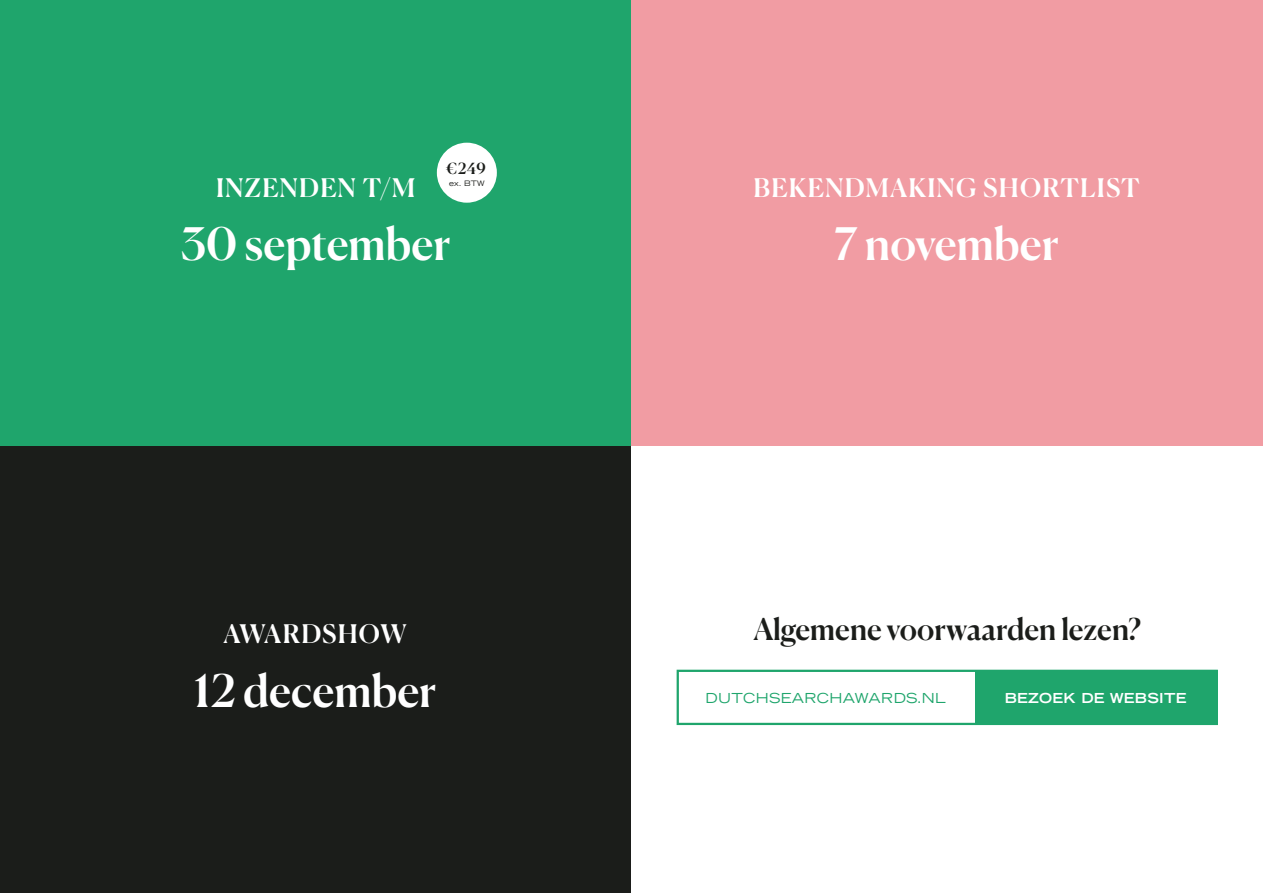
<style>
.page{position:relative;width:1263px;height:893px;background:#fff}
.page>*{position:absolute;margin:0;border:0;box-sizing:border-box;transform-origin:0 0}
.t1{font:500 44.85px "Canela";color:#fff}
.t2{font:500 30px "Canela";color:#1b1d1a}
.t3{font:500 25.65px "Canela";letter-spacing:.05em;color:#fff}
.t4{font:500 15.3px "Canela";color:#1b1d1a}
.t5{font:expanded 13.8px "Trade Gothic LT Std";letter-spacing:.02em;color:#1fa56c}
.t6{font:700 expanded 13.8px "Trade Gothic LT Std";letter-spacing:.02em;color:#fff}
.t7{font:expanded 7.5px "Trade Gothic LT Std";color:#1b1d1a}
</style>
<div class="page">
<div style="left:0;top:0;width:631px;height:446px;background:#1fa56c"></div>
<div style="left:631px;top:0;width:632px;height:446px;background:#f19ca3"></div>
<div style="left:0;top:446px;width:631px;height:447px;background:#1b1d1a"></div>
<div style="left:437px;top:143px;width:60px;height:60px;background:#fff;border-radius:50%"></div>
<svg style="left:677px;top:670px;width:541px;height:55px"></svg>
<div style="left:975px;top:670px;width:243px;height:54px;background:#1fa56c"></div>
<p class="t4" style="left:446px;top:157px;width:41px">€249</p>
<p class="t7" style="left:449px;top:180px;width:37px">ex. BTW</p>
<p class="t3" style="left:216px;top:168px;width:201px">INZENDEN T/M</p>
<h1 class="t1" style="left:181px;top:209px;width:272px">30 september</h1>
<p class="t3" style="left:223px;top:614px;width:185px">AWARDSHOW</p>
<h1 class="t1" style="left:194px;top:655px;width:244px">12 december</h1>
<p class="t3" style="left:753px;top:168px;width:388px">BEKENDMAKING SHORTLIST</p>
<h1 class="t1" style="left:834px;top:209px;width:226px">7 november</h1>
<p class="t2" style="left:753px;top:606px;width:389px">Algemene voorwaarden lezen?</p>
<p class="t5" style="left:706px;top:692px;width:242px">DUTCHSEARCHAWARDS.NL</p>
<p class="t6" style="left:1005px;top:689px;width:183px">BEZOEK DE WEBSITE</p>
</div>
